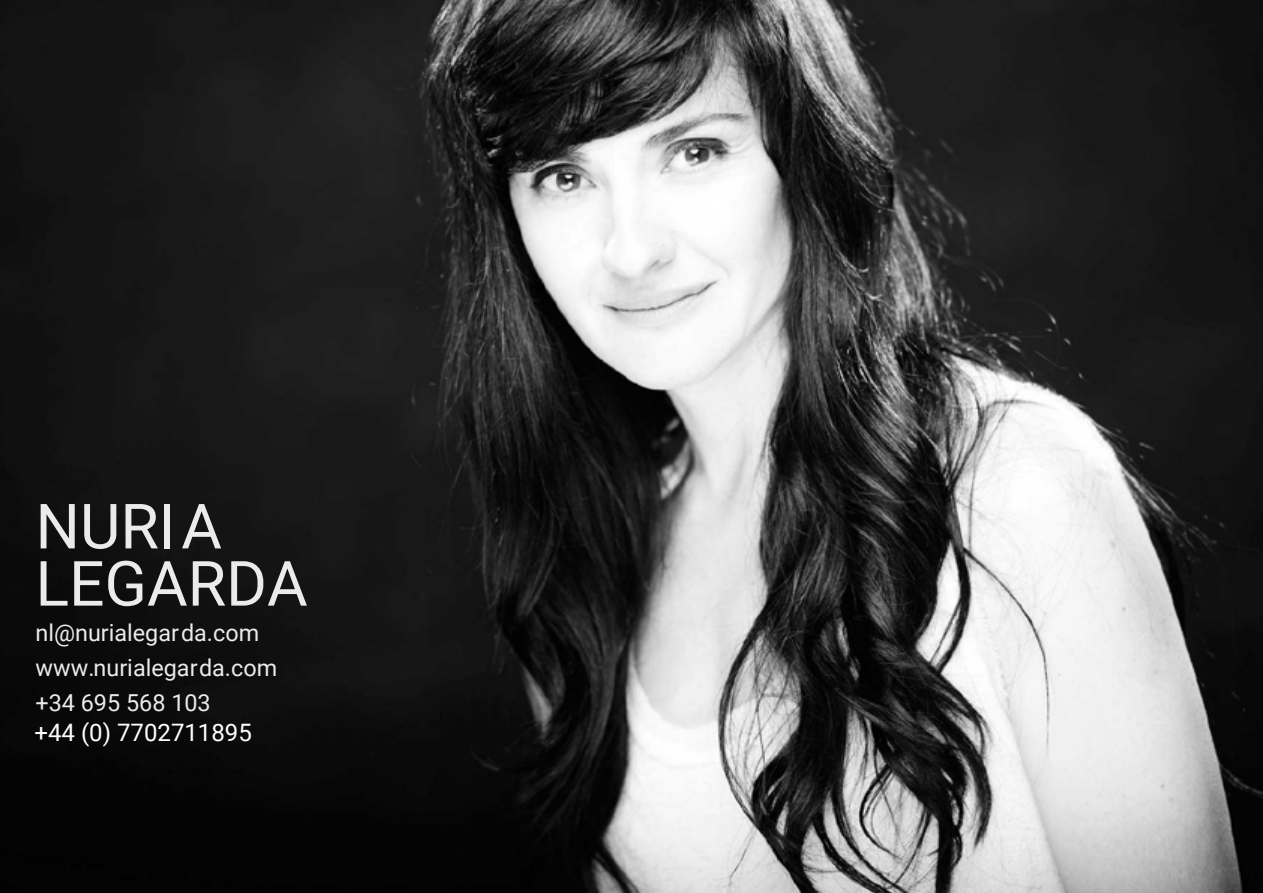
<style>
.page{position:relative;width:1263px;height:893px;background:#fff}
.page>*{position:absolute;margin:0;border:0;box-sizing:border-box;transform-origin:0 0}
.t1{font:62.4px/57.2px "Roboto";color:#ebebeb}
.t2{font:24px "Roboto";color:#fff}
.t3{font:23.4px/35.1px "Roboto";color:#ebebeb}
</style>
<div class="page">
<img style="left:0;top:0;width:1263px;height:893px">
<h1 class="t1" style="left:35px;top:495px;width:274px">NURIA<br>LEGARDA</h1>
<p class="t3" style="left:35px;top:614px;width:243px">nl@nurialegarda.com www.nurialegarda.com +34 695 568 103</p>
<p class="t2" style="left:34px;top:716px;width:219px">+44 (0) 7702711895</p>
</div>
